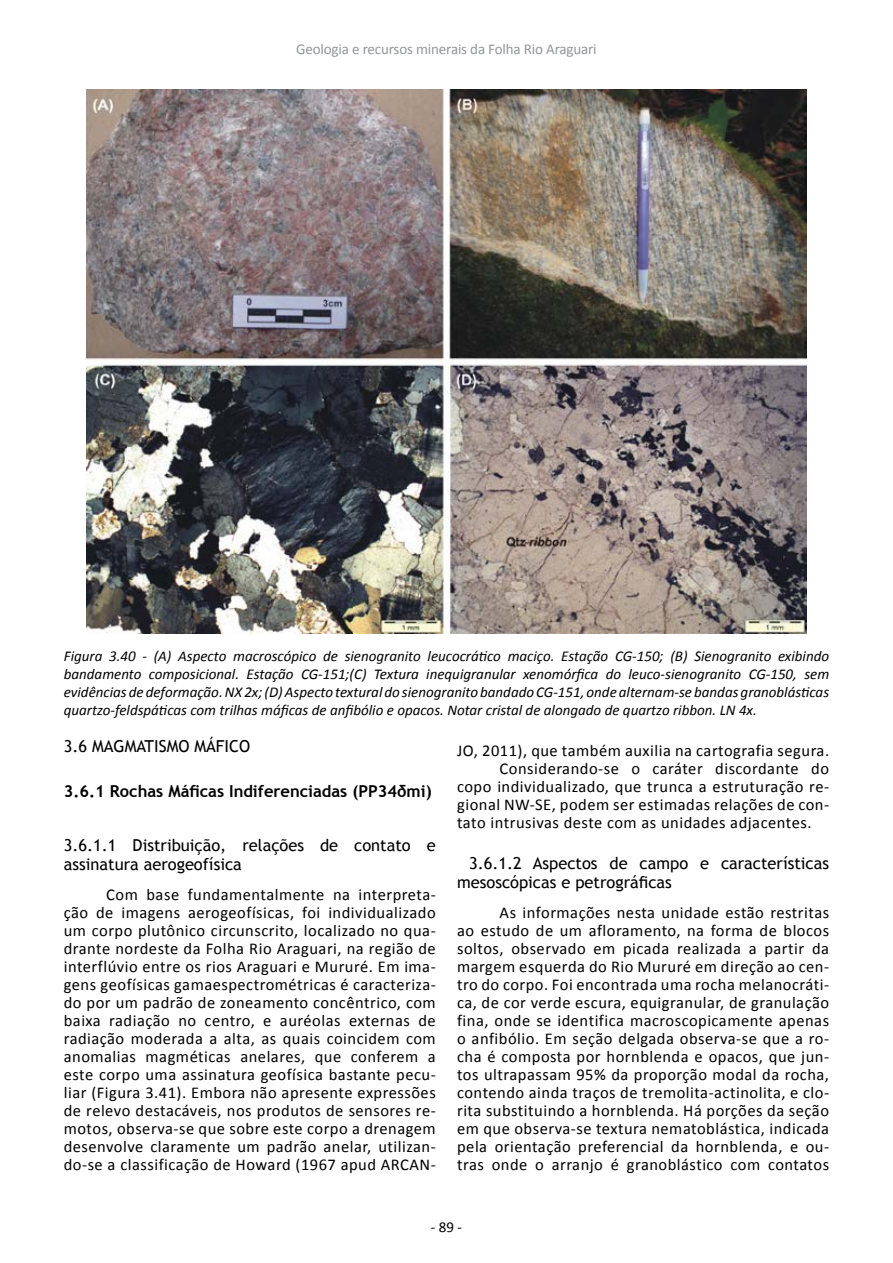
<style>
.page{position:relative;width:893px;height:1263px;background:#fff}
.page>*{position:absolute;margin:0;border:0;box-sizing:border-box;transform-origin:0 0}
.t1{font:16.5px/18px "Calibri";letter-spacing:.03em;color:#000;text-align:justify}
.t2{font:16.5px/19.5px "Trebuchet MS";color:#000}
.t3{font:700 16.5px "Trebuchet MS";color:#000}
.t4{font:italic 15px/18px "Calibri";color:#000;text-align:justify}
.t5{font:15px "Calibri";letter-spacing:-.01em;color:#939598}
.t6{font:15px "Calibri";color:#000}
</style>
<div class="page">
<img style="left:86px;top:89px;width:721px;height:545px">
<p class="t5" style="left:296px;top:40px;width:302px">Geologia e recursos minerais da Folha Rio Araguari</p>
<p class="t4" style="left:64px;top:646px;width:767px">Figura 3.40 - (A) Aspecto macroscópico de sienogranito leucocrático maciço. Estação CG-150; (B) Sienogranito exibindo bandamento composicional. Estação CG-151;(C) Textura inequigranular xenomórfica do leuco-sienogranito CG-150, sem evidências de deformação. NX 2x; (D) Aspecto textural do sienogranito bandado CG-151, onde alternam-se bandas granoblásticas quartzo-feldspáticas com trilhas máficas de anfibólio e opacos. Notar cristal de alongado de quartzo ribbon. LN 4x.</p>
<p class="t2" style="left:64px;top:737px;width:188px">3.6 MAGMATISMO MÁFICO</p>
<p class="t3" style="left:64px;top:781px;width:369px">3.6.1 Rochas Máficas Indiferenciadas (PP34δmi)</p>
<p class="t2" style="left:64px;top:835px;width:374px">3.6.1.1 Distribuição, relações de contato e assinatura aerogeofísica</p>
<p class="t1" style="left:64px;top:885px;width:374px;text-indent:43px">Com base fundamentalmente na interpreta&shy;ção de imagens aerogeofísicas, foi individualizado um corpo plutônico circunscrito, localizado no qua&shy;drante nordeste da Folha Rio Araguari, na região de interflúvio entre os rios Araguari e Mururé. Em ima&shy;gens geofísicas gamaespectrométricas é caracteriza&shy;do por um padrão de zoneamento concêntrico, com baixa radiação no centro, e auréolas externas de radiação moderada a alta, as quais coincidem com anomalias magméticas anelares, que conferem a este corpo uma assinatura geofísica bastante pecu&shy;liar (Figura 3.41). Embora não apresente expressões de relevo destacáveis, nos produtos de sensores re&shy;motos, observa-se que sobre este corpo a drenagem desenvolve claramente um padrão anelar, utilizan&shy;do-se a classificação de Howard (1967 apud ARCAN-</p>
<p class="t1" style="left:457px;top:741px;width:374px">JO, 2011), que também auxilia na cartografia segura.</p>
<p class="t1" style="left:500px;top:759px;width:331px">Considerando-se o caráter discordante do</p>
<p class="t1" style="left:457px;top:777px;width:374px">copo individualizado, que trunca a estruturação re-</p>
<p class="t1" style="left:457px;top:795px;width:373px">gional NW-SE, podem ser estimadas relações de con-</p>
<p class="t1" style="left:457px;top:813px;width:356px">tato intrusivas deste com as unidades adjacentes.</p>
<p class="t2" style="left:457px;top:853px;width:373px;text-indent:12px">3.6.1.2 Aspectos de campo e características mesoscópicas e petrográficas</p>
<p class="t1" style="left:457px;top:903px;width:374px;text-indent:43px">As informações nesta unidade estão restritas ao estudo de um afloramento, na forma de blocos soltos, observado em picada realizada a partir da margem esquerda do Rio Mururé em direção ao cen&shy;tro do corpo. Foi encontrada uma rocha melanocráti&shy;ca, de cor verde escura, equigranular, de granulação fina, onde se identifica macroscopicamente apenas o anfibólio. Em seção delgada observa-se que a ro&shy;cha é composta por hornblenda e opacos, que jun&shy;tos ultrapassam 95% da proporção modal da rocha, contendo ainda traços de tremolita-actinolita, e clo&shy;rita substituindo a hornblenda. Há porções da seção em que observa-se textura nematoblástica, indicada pela orientação preferencial da hornblenda, e ou&shy;tras onde o arranjo é granoblástico com contatos</p>
<p class="t6" style="left:431px;top:1218px;width:33px">- 89 -</p>
</div>
